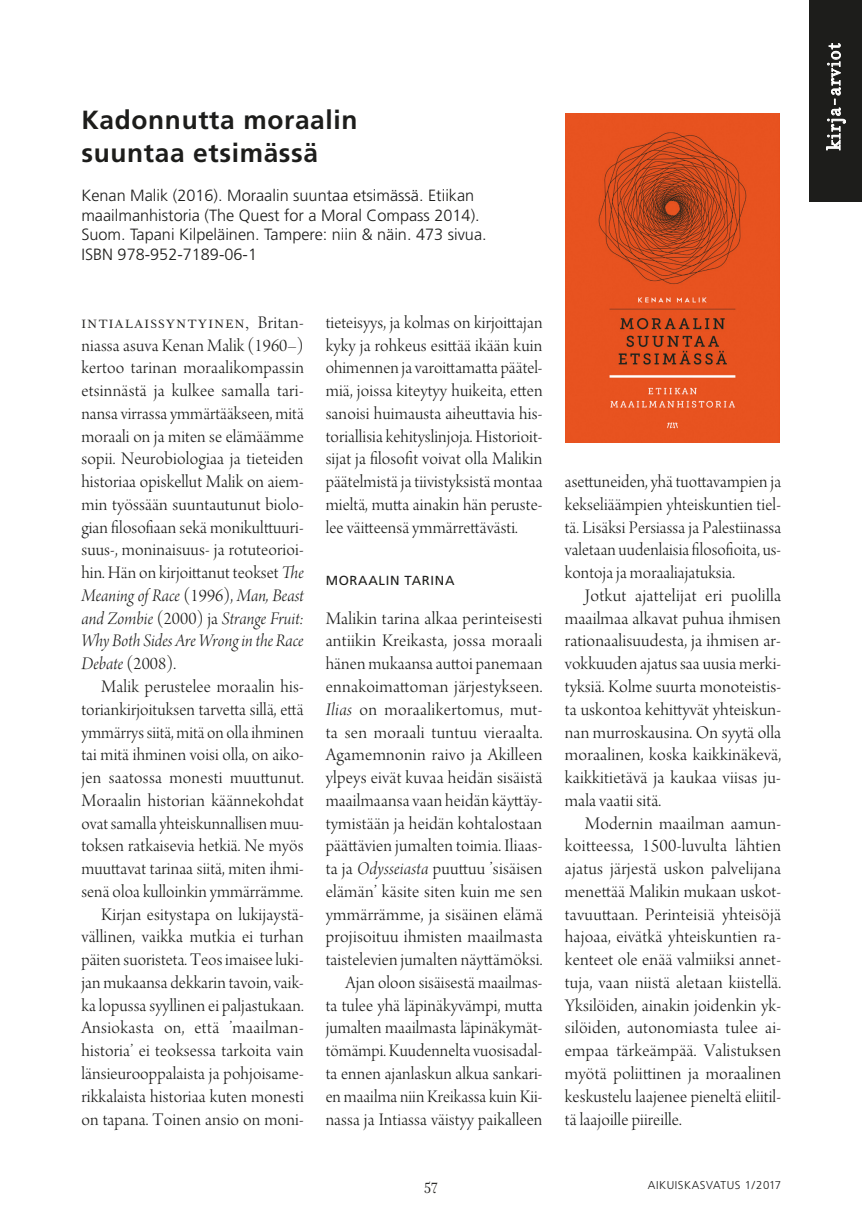
<style>
.page{position:relative;width:862px;height:1224px;background:#fff}
.page>*{position:absolute;margin:0;border:0;box-sizing:border-box;transform-origin:0 0}
.t1{font:700 26.25px/33.2px "Frutiger LT Std";letter-spacing:.025em;color:#1d1d1b}
.t2{font:21px "Filosofia OT";letter-spacing:.05em;color:#fff}
.t3{font:18.72px/22.8px "Arno Pro Light Display";letter-spacing:.005em;color:#1d1d1b;text-align:justify}
.t4{font:18.72px/22.8px "Arno Pro Light Italic Display";letter-spacing:.005em;color:#1d1d1b;text-align:justify}
.t5{font:300 16.28px/19.6px "Frutiger LT Std";color:#1d1d1b}
.t6{font:15.75px "Filosofia OT";color:#1d1d1b}
.t7{font:14.53px "Fournier MT Regular SC";letter-spacing:.065em;color:#1d1d1b}
.t8{font:13.12px "Frutiger LT Std";letter-spacing:.05em;color:#1d1d1b}
.t9{font:300 11.38px "Frutiger LT Std";letter-spacing:.05em;color:#1d1d1b}
.s1{font-family:"Arno Pro Light Display";font-size:18.72px}
.s2{font-family:"Arno Pro Light Italic Display"}
.s3{font-family:"Arno Pro Light Display"}
</style>
<div class="page">
<div style="left:808px;top:0;width:53px;height:202px;background:#1d1d1b"></div>
<svg style="left:826px;top:43px;width:19px;height:107px"></svg>
<img style="left:565px;top:113px;width:214px;height:329px">
<h1 class="t1" style="left:81px;top:103px;width:277px">Kadonnutta moraalin suuntaa etsimässä</h1>
<p class="t5" style="left:81px;top:186px;width:406px">Kenan Malik (2016). Moraalin suuntaa etsimässä. Etiikan maailmanhistoria (The Quest for a Moral Compass 2014).<br>Suom. Tapani Kilpeläinen. Tampere: niin &amp; näin. 473 sivua.<br>ISBN 978-952-7189-06-1</p>
<p class="t7" style="left:81px;top:316px;width:224px">INTIALAISSYNTYINEN, <span class="s1">Britan-</span></p>
<p class="t3" style="left:81px;top:335px;width:224px">niassa asuva Kenan Malik (1960–) kertoo tarinan moraalikompassin etsinnästä ja kulkee samalla tari&shy;nansa virrassa ymmärtääkseen, mitä moraali on ja miten se elämäämme sopii. Neurobiologiaa ja tieteiden historiaa opiskellut Malik on aiem&shy;min työssään suuntautunut biolo&shy;gian filosofiaan sekä monikulttuuri&shy;suus-, moninaisuus- ja rotuteorioi&shy;hin. Hän on kirjoittanut teokset <span class="s2">The</span></p>
<p class="t4" style="left:81px;top:585px;width:224px">Meaning of Race <span class="s3">(1996),</span> Man, Beast and Zombie <span class="s3">(2000) ja</span> Strange Fruit:<br>Why Both Sides Are Wrong in the Race</p>
<p class="t3" style="left:81px;top:653px;width:96px"><span class="s2">Debate</span> (2008).</p>
<p class="t3" style="left:101px;top:676px;width:204px">Malik perustelee moraalin his-</p>
<p class="t3" style="left:81px;top:699px;width:223px">toriankirjoituksen tarvetta sillä, että</p>
<p class="t3" style="left:81px;top:721px;width:224px">ymmärrys siitä, mitä on olla ihminen</p>
<p class="t3" style="left:81px;top:744px;width:224px">tai mitä ihminen voisi olla, on aiko-</p>
<p class="t3" style="left:81px;top:767px;width:224px">jen saatossa monesti muuttunut.</p>
<p class="t3" style="left:81px;top:790px;width:224px">Moraalin historian käännekohdat</p>
<p class="t3" style="left:81px;top:812px;width:224px">ovat samalla yhteiskunnallisen muu-</p>
<p class="t3" style="left:81px;top:835px;width:223px">toksen ratkaisevia hetkiä. Ne myös</p>
<p class="t3" style="left:81px;top:858px;width:224px">muuttavat tarinaa siitä, miten ihmi-</p>
<p class="t3" style="left:81px;top:881px;width:223px">senä oloa kulloinkin ymmärrämme.</p>
<p class="t3" style="left:101px;top:903px;width:204px">Kirjan esitystapa on lukijaystä-</p>
<p class="t3" style="left:81px;top:926px;width:223px">vällinen, vaikka mutkia ei turhan</p>
<p class="t3" style="left:81px;top:949px;width:224px">päiten suoristeta. Teos imaisee luki-</p>
<p class="t3" style="left:81px;top:972px;width:224px">jan mukaansa dekkarin tavoin, vaik-</p>
<p class="t3" style="left:81px;top:994px;width:224px">ka lopussa syyllinen ei paljastukaan.</p>
<p class="t3" style="left:81px;top:1017px;width:224px">Ansiokasta on, että ’maailman-</p>
<p class="t3" style="left:81px;top:1040px;width:223px">historia’ ei teoksessa tarkoita vain</p>
<p class="t3" style="left:81px;top:1063px;width:224px">länsieurooppalaista ja pohjoisame-</p>
<p class="t3" style="left:81px;top:1085px;width:224px">rikkalaista historiaa kuten monesti</p>
<p class="t3" style="left:81px;top:1108px;width:224px">on tapana. Toinen ansio on moni-</p>
<p class="t3" style="left:325px;top:312px;width:218px">tieteisyys, ja kolmas on kirjoittajan kyky ja rohkeus esittää ikään kuin ohimennen ja varoittamatta päätel&shy;miä, joissa kiteytyy huikeita, etten sanoisi huimausta aiheuttavia his&shy;toriallisia kehityslinjoja. Historioit&shy;sijat ja filosofit voivat olla Malikin päätelmistä ja tiivistyksistä montaa mieltä, mutta ainakin hän peruste&shy;lee väitteensä ymmärrettävästi.</p>
<p class="t8" style="left:325px;top:573px;width:130px">MORAALIN TARINA</p>
<p class="t3" style="left:325px;top:608px;width:218px;text-align:right">Malikin tarina alkaa perinteisesti antiikin Kreikasta, jossa moraali hänen mukaansa auttoi panemaan ennakoimattoman järjestykseen.<br><span class="s2">Ilias</span> on moraalikertomus, mut&shy;ta sen moraali tuntuu vieraalta.<br>Agamemnonin raivo ja Akilleen ylpeys eivät kuvaa heidän sisäistä maailmaansa vaan heidän käyttäy&shy;tymistään ja heidän kohtalostaan päättävien jumalten toimia. Iliaas&shy;ta ja <span class="s2">Odysseiasta</span> puuttuu ’sisäisen elämän’ käsite siten kuin me sen ymmärrämme, ja sisäinen elämä projisoituu ihmisten maailmasta taistelevien jumalten näyttämöksi.<br>Ajan oloon sisäisestä maailmas-<br>ta tulee yhä läpinäkyvämpi, mutta jumalten maailmasta läpinäkymät&shy;tömämpi. Kuudennelta vuosisadal&shy;ta ennen ajanlaskun alkua sankari&shy;en maailma niin Kreikassa kuin Kii&shy;nassa ja Intiassa väistyy paikalleen</p>
<p class="t3" style="left:564px;top:471px;width:218px">asettuneiden, yhä tuottavampien ja kekseliäämpien yhteiskuntien tiel&shy;tä. Lisäksi Persiassa ja Palestiinassa valetaan uudenlaisia filosofioita, us&shy;kontoja ja moraaliajatuksia.</p>
<p class="t3" style="left:564px;top:585px;width:218px;text-indent:20px">Jotkut ajattelijat eri puolilla maailmaa alkavat puhua ihmisen rationaalisuudesta, ja ihmisen ar&shy;vokkuuden ajatus saa uusia merki&shy;tyksiä. Kolme suurta monoteistis&shy;ta uskontoa kehittyvät yhteiskun&shy;nan murroskausina. On syytä olla moraalinen, koska kaikkinäkevä, kaikkitietävä ja kaukaa viisas ju&shy;mala vaatii sitä.</p>
<p class="t3" style="left:564px;top:812px;width:218px;text-indent:20px">Modernin maailman aamun&shy;koitteessa, 1500-luvulta lähtien ajatus järjestä uskon palvelijana menettää Malikin mukaan uskot&shy;tavuuttaan. Perinteisiä yhteisöjä hajoaa, eivätkä yhteiskuntien ra&shy;kenteet ole enää valmiiksi annet&shy;tuja, vaan niistä aletaan kiistellä.<br>Yksilöiden, ainakin joidenkin yk&shy;silöiden, autonomiasta tulee ai&shy;empaa tärkeämpää. Valistuksen myötä poliittinen ja moraalinen keskustelu laajenee pieneltä eliitil&shy;tä laajoille piireille.</p>
<p class="t6" style="left:424px;top:1175px;width:15px">57</p>
<p class="t9" style="left:647px;top:1178px;width:135px">AIKUISKASVATUS 1/2017</p>
<p class="t2" style="left:821px;top:150px;width:109px;rotate:-90deg">kirja-arviot</p>
</div>
